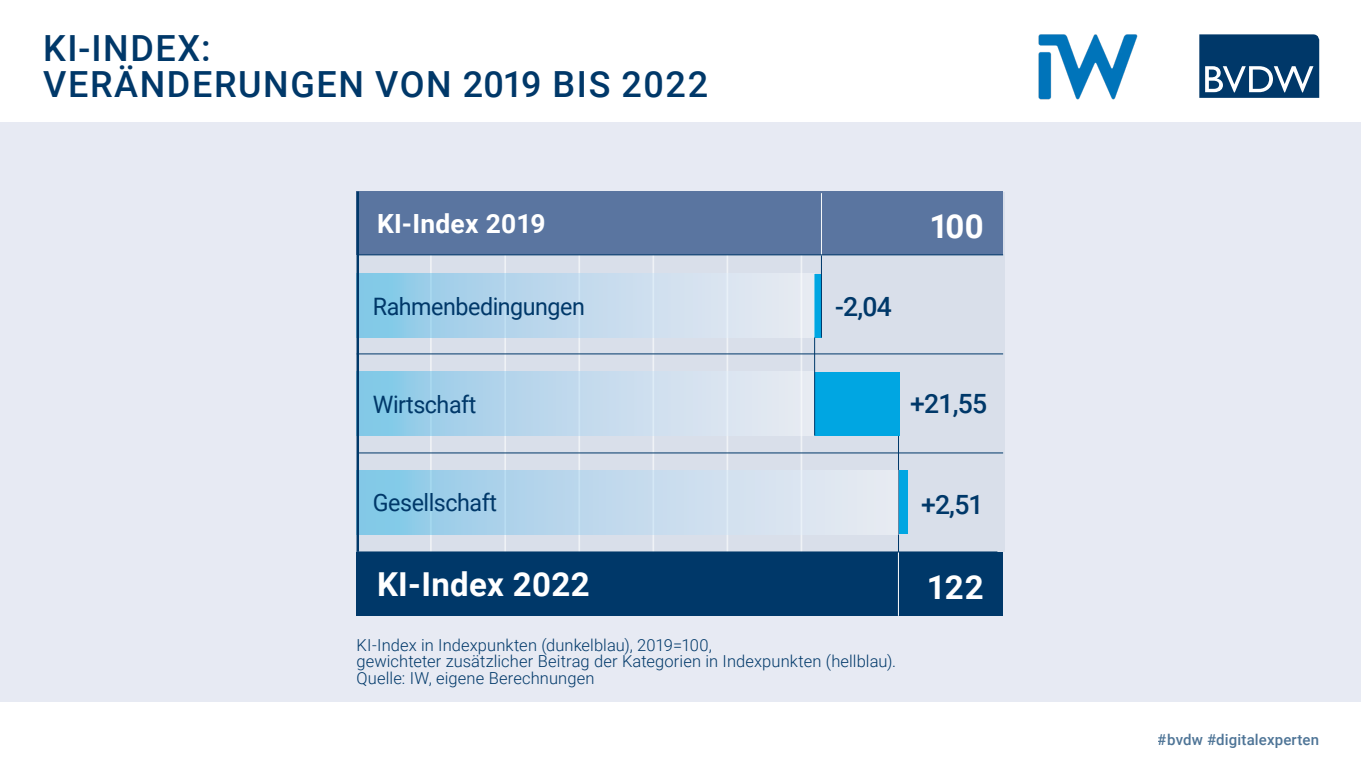
<style>
.page{position:relative;width:1361px;height:766px;background:#fff}
.page>*{position:absolute;margin:0;border:0;box-sizing:border-box;transform-origin:0 0}
.t1{font:500 36px "Roboto";letter-spacing:.045em;color:#003869}
.t2{font:700 33px "Roboto";letter-spacing:.01em;color:#fff}
.t3{font:500 26.55px "Roboto";letter-spacing:-.03em;color:#003869}
.t4{font:700 26.4px "Roboto";letter-spacing:.01em;color:#fff}
.t5{font:24px "Roboto";letter-spacing:-.02em;color:#003869}
.t6{font:300 16.5px/16.5px "Roboto";letter-spacing:.005em;color:#003869}
.t7{font:500 15px "Roboto";letter-spacing:.01em;color:#003869}
</style>
<div class="page">
<div style="left:0;top:122px;width:1361px;height:579px;background:#e7eaf3"></div>
<svg style="left:1199px;top:34px;width:120px;height:64px;background:#25557e"></svg>
<img style="left:1038px;top:34px;width:100px;height:66px">
<div style="left:358px;top:192px;width:646px;height:360px;background:#d9dfea"></div>
<hr style="left:504px;top:191px;width:2px;height:361px;background:#fff">
<hr style="left:430px;top:191px;width:2px;height:361px;background:#fff">
<hr style="left:578px;top:191px;width:2px;height:361px;background:#fff">
<hr style="left:652px;top:191px;width:2px;height:361px;background:#fff">
<hr style="left:726px;top:191px;width:2px;height:361px;background:#fff">
<hr style="left:800px;top:191px;width:2px;height:361px;background:#fff">
<div style="left:899px;top:470px;width:8px;height:64px;background:#00a6e2"></div>
<div style="left:357px;top:191px;width:646px;height:64px;background:#5a75a0"></div>
<div style="left:357px;top:552px;width:646px;height:63px;background:#003869"></div>
<hr style="left:898px;top:431px;width:1px;height:129px;background:#003869">
<div style="left:814px;top:274px;width:8px;height:64px;background:#00a6e2"></div>
<div style="left:814px;top:371px;width:85px;height:64px;background:#00a6e2"></div>
<hr style="left:821px;top:193px;width:1px;height:144px;background:#003869">
<svg style="left:359px;top:273px;width:455px;height:64px"></svg>
<svg style="left:359px;top:371px;width:455px;height:64px"></svg>
<svg style="left:359px;top:470px;width:539px;height:64px"></svg>
<hr style="left:356px;top:191px;width:3px;height:360px;background:#003869">
<hr style="left:821px;top:193px;width:1px;height:62px;background:#fff">
<hr style="left:898px;top:552px;width:1px;height:63px;background:#fff">
<hr style="left:357px;top:353px;width:646px;height:1px;background:#003869">
<hr style="left:359px;top:452px;width:644px;height:1px;background:#003869">
<hr style="left:356px;top:551px;width:641px;height:1px;background:#003869">
<hr style="left:359px;top:254px;width:644px;height:1px;background:#003869">
<hr style="left:814px;top:337px;width:1px;height:98px;background:#003869">
<p class="t1" style="left:43px;top:23px;width:169px">KI-INDEX:</p>
<p class="t1" style="left:43px;top:59px;width:666px">VERÄNDERUNGEN VON 2019 BIS 2022</p>
<p class="t4" style="left:377px;top:205px;width:170px">KI-Index 2019</p>
<p class="t2" style="left:929px;top:203px;width:56px">100</p>
<p class="t5" style="left:373px;top:289px;width:213px">Rahmenbedingungen</p>
<p class="t3" style="left:835px;top:288px;width:58px">-2,04</p>
<p class="t5" style="left:373px;top:387px;width:105px">Wirtschaft</p>
<p class="t3" style="left:910px;top:384px;width:78px">+21,55</p>
<p class="t5" style="left:373px;top:486px;width:126px">Gesellschaft</p>
<p class="t3" style="left:921px;top:486px;width:64px">+2,51</p>
<p class="t2" style="left:377px;top:561px;width:214px">KI-Index 2022</p>
<p class="t6" style="left:356px;top:635px;width:541px">KI-Index in Indexpunkten (dunkelblau), 2019=100,<br>gewichteter zusätzlicher Beitrag der Kategorien in Indexpunkten (hellblau).</p>
<p class="t6" style="left:356px;top:668px;width:240px">Quelle: IW, eigene Berechnungen</p>
<p class="t2" style="left:927px;top:563px;width:58px">122</p>
<p class="t7" style="left:1158px;top:728px;width:163px">#bvdw #digitalexperten</p>
</div>
